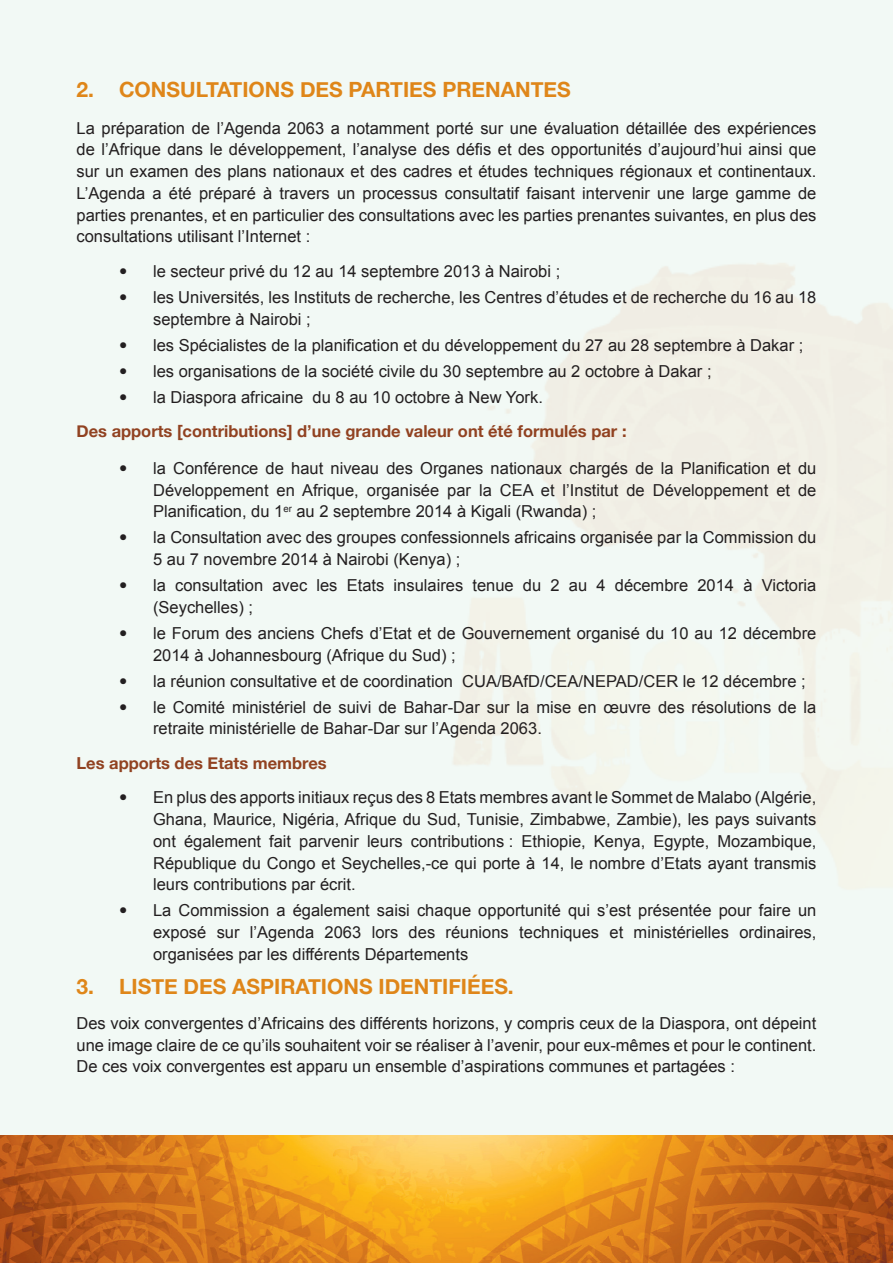
<style>
.page{position:relative;width:893px;height:1263px;background:#f2f9f5}
.page>*{position:absolute;margin:0;border:0;box-sizing:border-box;transform-origin:0 0}
.t1{font:700 21px "Helvetica Neue";color:#df8619}
.t2{font:16.5px/21.8px "Arial";color:#231f20;text-align:justify}
.t3{font:700 16.5px "Helvetica Neue";color:#914221}
.s1{font-family:"Helvetica Neue"}
</style>
<div class="page">
<img style="left:0;top:1135px;width:893px;height:128px">
<p class="t1" style="left:77px;top:77px;width:496px">2. CONSULTATIONS DES PARTIES PRENANTES</p>
<p class="t2" style="left:77px;top:117px;width:741px">La préparation de l’Agenda 2063 a notamment porté sur une évaluation détaillée des expériences de l’Afrique dans le développement, l’analyse des défis et des opportunités d’aujourd’hui ainsi que sur un examen des plans nationaux et des cadres et études techniques régionaux et continentaux.<br>L’Agenda a été préparé à travers un processus consultatif faisant intervenir une large gamme de parties prenantes, et en particulier des consultations avec les parties prenantes suivantes, en plus des consultations utilisant l’Internet :</p>
<p class="t2" style="left:119px;top:260px;width:443px"><span class="s1">•</span> le secteur privé du 12 au 14 septembre 2013 à Nairobi ;</p>
<p class="t2" style="left:153px;top:286px;width:665px;text-indent:-34px"><span class="s1">•</span> les Universités, les Instituts de recherche, les Centres d’études et de recherche du 16 au 18 septembre à Nairobi ;</p>
<p class="t2" style="left:119px;top:334px;width:686px"><span class="s1">•</span> les Spécialistes de la planification et du développement du 27 au 28 septembre à Dakar ;</p>
<p class="t2" style="left:119px;top:360px;width:594px"><span class="s1">•</span> les organisations de la société civile du 30 septembre au 2 octobre à Dakar ;</p>
<p class="t2" style="left:119px;top:386px;width:425px"><span class="s1">•</span> la Diaspora africaine du 8 au 10 octobre à New York.</p>
<p class="t3" style="left:77px;top:421px;width:551px">Des apports [contributions] d’une grande valeur ont été formulés par :</p>
<p class="t2" style="left:153px;top:457px;width:665px;text-indent:-34px"><span class="s1">•</span> la Conférence de haut niveau des Organes nationaux chargés de la Planification et du Développement en Afrique, organisée par la CEA et l’Institut de Développement et de Planification, du 1<sup>er</sup> au 2 septembre 2014 à Kigali (Rwanda) ;</p>
<p class="t2" style="left:153px;top:527px;width:665px;text-indent:-34px"><span class="s1">•</span> la Consultation avec des groupes confessionnels africains organisée par la Commission du<br>5 au 7 novembre 2014 à Nairobi (Kenya) ;</p>
<p class="t2" style="left:153px;top:574px;width:665px;text-indent:-34px"><span class="s1">•</span> la consultation avec les Etats insulaires tenue du 2 au 4 décembre 2014 à Victoria (Seychelles) ;</p>
<p class="t2" style="left:153px;top:622px;width:665px;text-indent:-34px"><span class="s1">•</span> le Forum des anciens Chefs d’Etat et de Gouvernement organisé du 10 au 12 décembre<br>2014 à Johannesbourg (Afrique du Sud) ;</p>
<p class="t2" style="left:119px;top:670px;width:688px"><span class="s1">•</span> la réunion consultative et de coordination CUA/BAfD/CEA/NEPAD/CER le 12 décembre ;</p>
<p class="t2" style="left:153px;top:696px;width:665px;text-indent:-34px"><span class="s1">•</span> le Comité ministériel de suivi de Bahar-Dar sur la mise en œuvre des résolutions de la retraite ministérielle de Bahar-Dar sur l’Agenda 2063.</p>
<p class="t3" style="left:77px;top:753px;width:252px">Les apports des Etats membres</p>
<p class="t2" style="left:153px;top:787px;width:665px;text-indent:-34px"><span class="s1">•</span> En plus des apports initiaux reçus des 8 Etats membres avant le Sommet de Malabo (Algérie, Ghana, Maurice, Nigéria, Afrique du Sud, Tunisie, Zimbabwe, Zambie), les pays suivants ont également fait parvenir leurs contributions : Ethiopie, Kenya, Egypte, Mozambique, République du Congo et Seychelles,-ce qui porte à 14, le nombre d’Etats ayant transmis leurs contributions par écrit.</p>
<p class="t2" style="left:153px;top:900px;width:665px;text-indent:-34px"><span class="s1">•</span> La Commission a également saisi chaque opportunité qui s’est présentée pour faire un exposé sur l’Agenda 2063 lors des réunions techniques et ministérielles ordinaires, organisées par les différents Départements</p>
<p class="t1" style="left:77px;top:974px;width:439px">3. LISTE DES ASPIRATIONS IDENTIFIÉES.</p>
<p class="t2" style="left:77px;top:1012px;width:741px">Des voix convergentes d’Africains des différents horizons, y compris ceux de la Diaspora, ont dépeint une image claire de ce qu’ils souhaitent voir se réaliser à l’avenir, pour eux-mêmes et pour le continent.<br>De ces voix convergentes est apparu un ensemble d’aspirations communes et partagées :</p>
</div>
